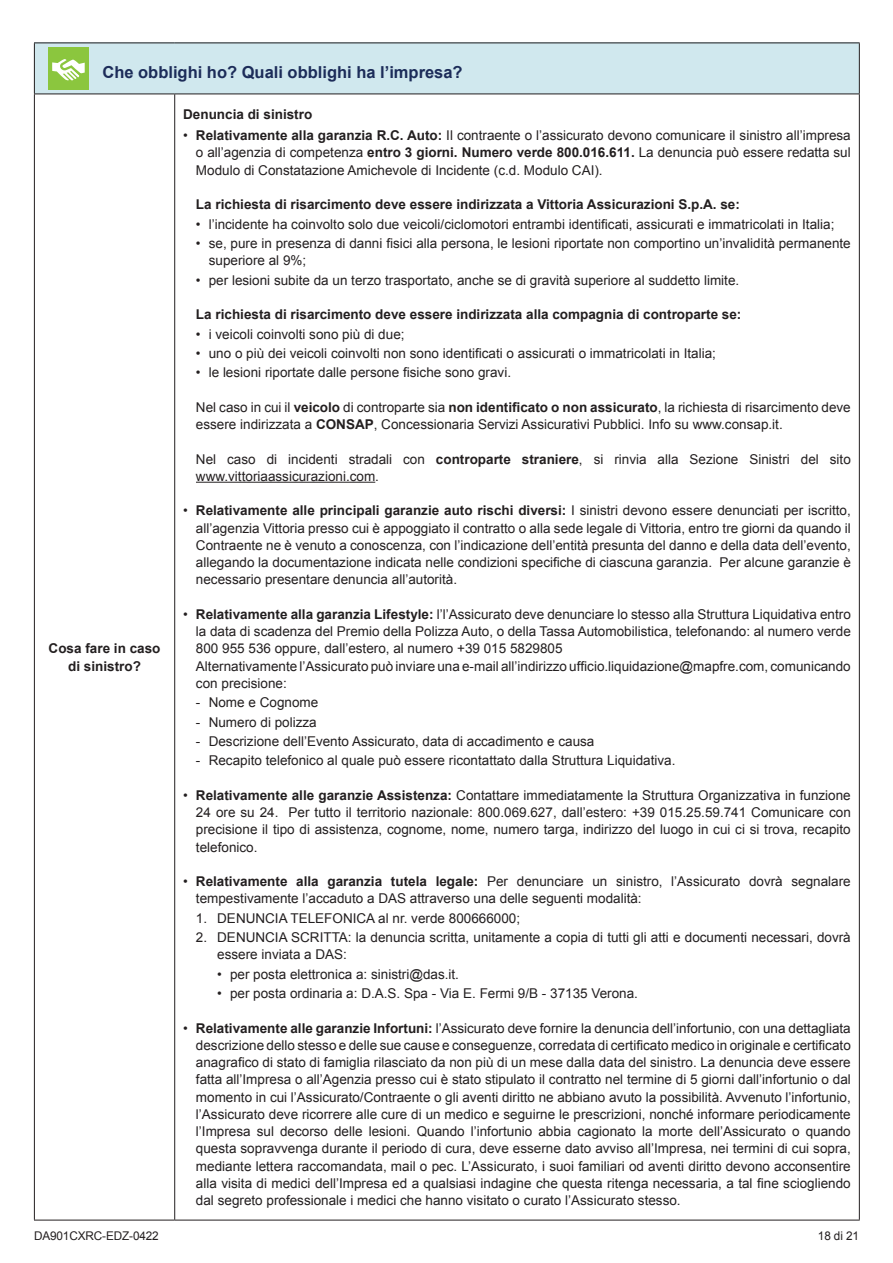
<style>
.page{position:relative;width:893px;height:1263px;background:#fff}
.page>*{position:absolute;margin:0;border:0;box-sizing:border-box;transform-origin:0 0}
.t1{font:700 16.5px "Arial";color:#1c2c59}
.t2{font:13.5px/17.2px "Arial";color:#231f20}
.t3{font:700 13.5px/17.2px "Arial";color:#231f20;text-align:center}
.t4{font:12px "Arial";letter-spacing:-.01em;color:#231f20}
.s1{font-weight:700}
</style>
<div class="page">
<div style="left:34px;top:43px;width:825px;height:51px;background:#d0e8ee"></div>
<hr style="left:34px;top:43px;width:141px;height:1px;background:#231f20">
<hr style="left:34px;top:43px;width:1px;height:51px;background:#231f20">
<hr style="left:175px;top:43px;width:685px;height:1px;background:#231f20">
<hr style="left:859px;top:43px;width:1px;height:51px;background:#231f20">
<hr style="left:174px;top:94px;width:1px;height:1126px;background:#231f20">
<hr style="left:34px;top:94px;width:141px;height:1px;background:#231f20">
<hr style="left:34px;top:94px;width:1px;height:1126px;background:#231f20">
<hr style="left:175px;top:94px;width:685px;height:1px;background:#231f20">
<hr style="left:859px;top:94px;width:1px;height:1126px;background:#231f20">
<hr style="left:34px;top:1220px;width:141px;height:1px;background:#231f20">
<hr style="left:175px;top:1220px;width:685px;height:1px;background:#231f20">
<div style="left:48px;top:47px;width:41px;height:43px;background:#8bc63e"></div>
<svg style="left:52px;top:59px;width:33px;height:22px"></svg>
<hr style="left:196px;top:482px;width:179px;height:1px;background:#231f20">
<p class="t1" style="left:102px;top:61px;width:362px">Che obblighi ho? Quali obblighi ha l’impresa?</p>
<p class="t3" style="left:49px;top:640px;width:113px">Cosa fare in caso di sinistro?</p>
<p class="t3" style="left:183px;top:106px;width:131px">Denuncia di sinistro</p>
<p class="t2" style="left:196px;top:127px;width:656px;text-align:justify;text-indent:-13px">• <span class="s1">Relativamente alla garanzia R.C. Auto:</span> Il contraente o l’assicurato devono comunicare il sinistro all’impresa o all’agenzia di competenza <span class="s1">entro 3 giorni. Numero verde 800.016.611.</span> La denuncia può essere redatta sul Modulo di Constatazione Amichevole di Incidente (c.d. Modulo CAI).</p>
<p class="t3" style="left:196px;top:196px;width:545px">La richiesta di risarcimento deve essere indirizzata a Vittoria Assicurazioni S.p.A. se:</p>
<p class="t2" style="left:196px;top:215px;width:640px">• l’incidente ha coinvolto solo due veicoli/ciclomotori entrambi identificati, assicurati e immatricolati in Italia;</p>
<p class="t2" style="left:209px;top:235px;width:644px;text-indent:-13px">• se, pure in presenza di danni fisici alla persona, le lesioni riportate non comportino un’invalidità permanente superiore al 9%;</p>
<p class="t2" style="left:196px;top:271px;width:545px">• per lesioni subite da un terzo trasportato, anche se di gravità superiore al suddetto limite.</p>
<p class="t3" style="left:196px;top:306px;width:547px">La richiesta di risarcimento deve essere indirizzata alla compagnia di controparte se:</p>
<p class="t2" style="left:196px;top:325px;width:210px">• i veicoli coinvolti sono più di due;</p>
<p class="t2" style="left:196px;top:345px;width:521px">• uno o più dei veicoli coinvolti non sono identificati o assicurati o immatricolati in Italia;</p>
<p class="t2" style="left:196px;top:364px;width:317px">• le lesioni riportate dalle persone fisiche sono gravi.</p>
<p class="t2" style="left:196px;top:399px;width:656px">Nel caso in cui il <span class="s1">veicolo</span> di controparte sia <span class="s1">non identificato o non assicurato</span>, la richiesta di risarcimento deve essere indirizzata a <span class="s1">CONSAP</span>, Concessionaria Servizi Assicurativi Pubblici. Info su www.consap.it.</p>
<p class="t2" style="left:196px;top:450px;width:656px">Nel caso di incidenti stradali con <span class="s1">controparte straniere</span>, si rinvia alla Sezione Sinistri del sito www.vittoriaassicurazioni.com.</p>
<p class="t2" style="left:196px;top:502px;width:656px;text-align:justify;text-indent:-13px">• <span class="s1">Relativamente alle principali garanzie auto rischi diversi:</span> I sinistri devono essere denunciati per iscritto, all’agenzia Vittoria presso cui è appoggiato il contratto o alla sede legale di Vittoria, entro tre giorni da quando il Contraente ne è venuto a conoscenza, con l’indicazione dell’entità presunta del danno e della data dell’evento, allegando la documentazione indicata nelle condizioni specifiche di ciascuna garanzia. Per alcune garanzie è necessario presentare denuncia all’autorità.</p>
<p class="t2" style="left:196px;top:606px;width:656px;text-indent:-13px">• <span class="s1">Relativamente alla garanzia Lifestyle:</span> l’l’Assicurato deve denunciare lo stesso alla Struttura Liquidativa entro la data di scadenza del Premio della Polizza Auto, o della Tassa Automobilistica, telefonando: al numero verde 800 955 536 oppure, dall’estero, al numero +39 015 5829805<br>Alternativamente l’Assicurato può inviare una e-mail all’indirizzo ufficio.liquidazione@mapfre.com, comunicando con precisione:</p>
<p class="t2" style="left:196px;top:694px;width:124px">- Nome e Cognome</p>
<p class="t2" style="left:196px;top:713px;width:122px">- Numero di polizza</p>
<p class="t2" style="left:196px;top:733px;width:400px">- Descrizione dell’Evento Assicurato, data di accadimento e causa</p>
<p class="t2" style="left:196px;top:752px;width:481px">- Recapito telefonico al quale può essere ricontattato dalla Struttura Liquidativa.</p>
<p class="t2" style="left:196px;top:787px;width:656px;text-align:justify;text-indent:-13px">• <span class="s1">Relativamente alle garanzie Assistenza:</span> Contattare immediatamente la Struttura Organizzativa in funzione 24 ore su 24. Per tutto il territorio nazionale: 800.069.627, dall’estero: +39 015.25.59.741 Comunicare con precisione il tipo di assistenza, cognome, nome, numero targa, indirizzo del luogo in cui ci si trova, recapito telefonico.</p>
<p class="t2" style="left:196px;top:873px;width:656px;text-indent:-13px">• <span class="s1">Relativamente alla garanzia tutela legale:</span> Per denunciare un sinistro, l’Assicurato dovrà segnalare tempestivamente l’accaduto a DAS attraverso una delle seguenti modalità:</p>
<p class="t2" style="left:196px;top:909px;width:326px">1. DENUNCIA TELEFONICA al nr. verde 800666000;</p>
<p class="t2" style="left:217px;top:929px;width:635px;text-indent:-21px">2. DENUNCIA SCRITTA: la denuncia scritta, unitamente a copia di tutti gli atti e documenti necessari, dovrà essere inviata a DAS:</p>
<p class="t2" style="left:217px;top:965px;width:243px">• per posta elettronica a: sinistri@das.it.</p>
<p class="t2" style="left:217px;top:985px;width:422px">• per posta ordinaria a: D.A.S. Spa - Via E. Fermi 9/B - 37135 Verona.</p>
<p class="t2" style="left:196px;top:1019px;width:656px;text-align:justify;text-indent:-13px">• <span class="s1">Relativamente alle garanzie Infortuni:</span> l’Assicurato deve fornire la denuncia dell’infortunio, con una dettagliata descrizione dello stesso e delle sue cause e conseguenze, corredata di certificato medico in originale e certificato anagrafico di stato di famiglia rilasciato da non più di un mese dalla data del sinistro. La denuncia deve essere fatta all’Impresa o all’Agenzia presso cui è stato stipulato il contratto nel termine di 5 giorni dall’infortunio o dal momento in cui l’Assicurato/Contraente o gli aventi diritto ne abbiano avuto la possibilità. Avvenuto l’infortunio, l’Assicurato deve ricorrere alle cure di un medico e seguirne le prescrizioni, nonché informare periodicamente l’Impresa sul decorso delle lesioni. Quando l’infortunio abbia cagionato la morte dell’Assicurato o quando questa sopravvenga durante il periodo di cura, deve esserne dato avviso all’Impresa, nei termini di cui sopra, mediante lettera raccomandata, mail o pec. L’Assicurato, i suoi familiari od aventi diritto devono acconsentire alla visita di medici dell’Impresa ed a qualsiasi indagine che questa ritenga necessaria, a tal fine sciogliendo dal segreto professionale i medici che hanno visitato o curato l’Assicurato stesso.</p>
<p class="t4" style="left:34px;top:1228px;width:126px">DA901CXRC-EDZ-0422</p>
<p class="t4" style="left:818px;top:1228px;width:43px">18 di 21</p>
</div>
